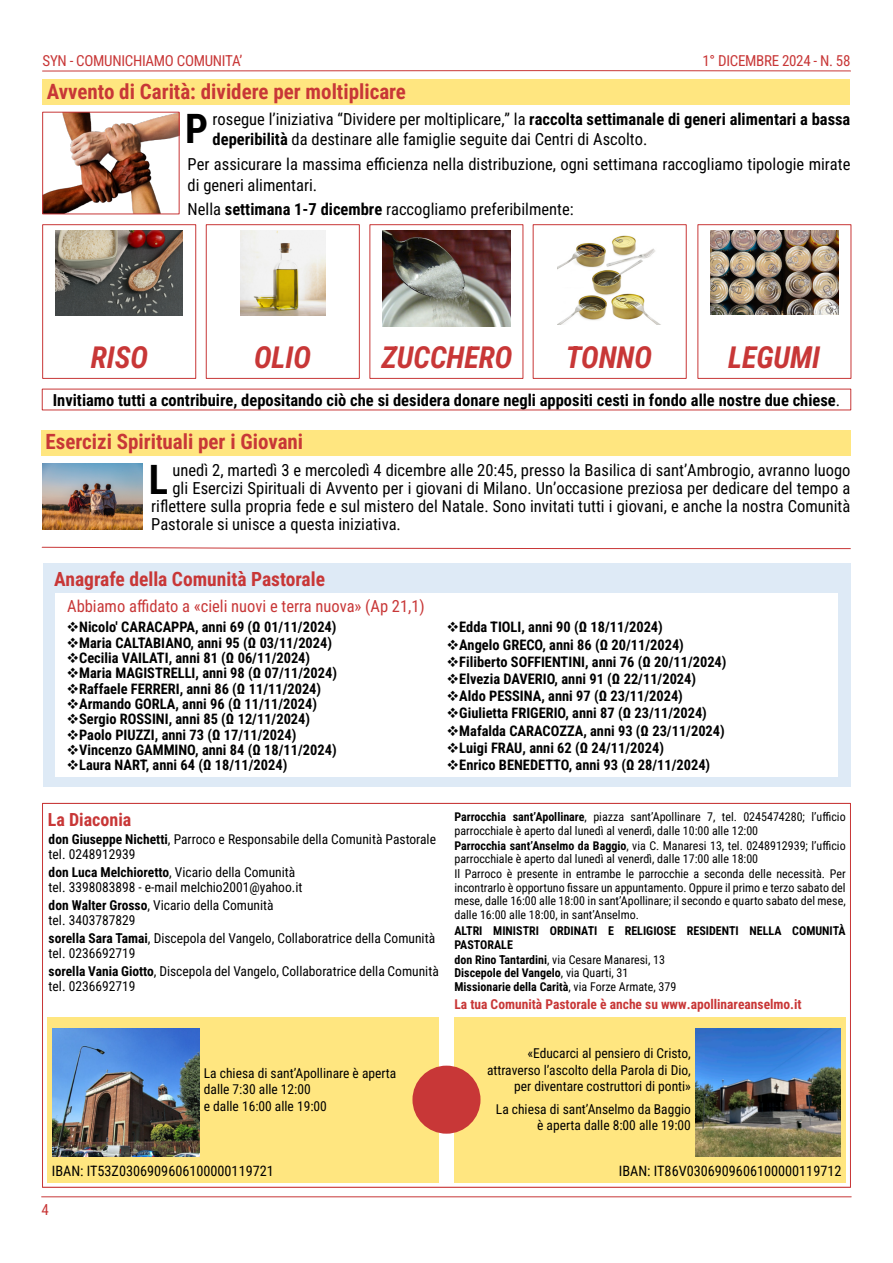
<style>
.page{position:relative;width:893px;height:1263px;background:#fff}
.page>*{position:absolute;margin:0;border:0;box-sizing:border-box;transform-origin:0 0}
.t1{font:700 40.5px "Roboto Condensed";color:#000}
.t2{font:italic 700 30px "Roboto Condensed";color:#c83737}
.t3{font:700 21px "Roboto Condensed";color:#c83737}
.t4{font:700 19.5px "Roboto Condensed";color:#c83737}
.t5{font:700 18px "Roboto Condensed";color:#c83737}
.t6{font:16.5px/20.5px "Roboto Condensed";color:#000}
.t7{font:700 16.5px "Roboto Condensed";color:#000}
.t8{font:16.5px "Roboto Condensed";color:#c83737}
.t9{font:700 16.5px "Roboto Condensed";color:#c83737}
.t10{font:15px "Roboto Condensed";letter-spacing:-.02em;color:#c83737}
.t11{font:700 14.4px/15.3px "Roboto Condensed";color:#000}
.t12{font:14.25px "Roboto Condensed";color:#000}
.t13{font:13.5px/16.5px "Roboto Condensed";color:#000}
.t14{font:700 13.5px "Roboto Condensed";color:#c83737}
.t15{font:12px/13.5px "Roboto Condensed";color:#000}
.t16{font:700 12px/13.5px "Roboto Condensed";color:#000}
.s1{font-weight:700}
.s2{font-weight:400}
</style>
<div class="page">
<div style="left:369px;top:224px;width:154px;height:155px;background:#fff;border:1px solid #c83737"></div>
<div style="left:42px;top:224px;width:154px;height:155px;background:#fff;border:1px solid #c83737"></div>
<div style="left:206px;top:224px;width:154px;height:155px;background:#fff;border:1px solid #c83737"></div>
<div style="left:533px;top:224px;width:154px;height:155px;background:#fff;border:1px solid #c83737"></div>
<hr style="left:42px;top:1196px;width:809px;height:1px;background:#c83737">
<svg style="left:42px;top:70px;width:809px;height:2px;background:#e29a9a"></svg>
<div style="left:42px;top:803px;width:809px;height:385px;background:#fff;border:1px solid #c83737"></div>
<svg style="left:47px;top:1017px;width:392px;height:165px;background:#cdc284"></svg>
<svg style="left:454px;top:1017px;width:392px;height:165px;background:#ccc281"></svg>
<div style="left:412px;top:1066px;width:68px;height:68px;background:#c83737;border-radius:50%"></div>
<div style="left:43px;top:79px;width:807px;height:25px;background:#ffe680"></div>
<img style="left:44px;top:114px;width:133px;height:98px">
<div style="left:42px;top:112px;width:137px;height:102px;border:1px solid #c83737"></div>
<div style="left:41px;top:430px;width:809px;height:26px;background:#ffe680"></div>
<img style="left:55px;top:230px;width:128px;height:85px">
<img style="left:240px;top:231px;width:86px;height:85px">
<img style="left:383px;top:231px;width:127px;height:95px">
<img style="left:558px;top:235px;width:102px;height:89px">
<div style="left:697px;top:224px;width:154px;height:155px;background:#fff;border:1px solid #c83737"></div>
<svg style="left:41px;top:546px;width:810px;height:3px"></svg>
<div style="left:43px;top:563px;width:807px;height:224px;background:#deeaf6"></div>
<div style="left:55px;top:593px;width:782px;height:184px;background:#fff"></div>
<img style="left:711px;top:231px;width:127px;height:84px">
<img style="left:43px;top:463px;width:100px;height:67px">
<p class="t10" style="left:43px;top:54px;width:201px">SYN - COMUNICHIAMO COMUNITA’</p>
<p class="t10" style="left:702px;top:54px;width:149px">1° DICEMBRE 2024 - N. 58</p>
<h3 class="t3" style="left:47px;top:83px;width:269px">Torna il “kaire” dell’Arcivescovo</h3>
<h3 class="t3" style="left:47px;top:83px;width:361px">Avvento di Carità: dividere per moltiplicare</h3>
<h1 class="t1" style="left:185px;top:112px;width:25px">P</h1>
<p class="t6" style="left:213px;top:110px;width:639px">rosegue l’iniziativa “Dividere per moltiplicare,” la <span class="s1">raccolta settimanale di generi alimentari a bassa deperibilità</span> da destinare alle famiglie seguite dai Centri di Ascolto.</p>
<p class="t6" style="left:188px;top:156px;width:664px">Per assicurare la massima efficienza nella distribuzione, ogni settimana raccogliamo tipologie mirate di generi alimentari.</p>
<p class="t6" style="left:188px;top:201px;width:387px">Nella <span class="s1">settimana 1-7 dicembre</span> raccogliamo preferibilmente:</p>
<h2 class="t2" style="left:91px;top:346px;width:59px">RISO</h2>
<h2 class="t2" style="left:254px;top:346px;width:58px">OLIO</h2>
<h2 class="t2" style="left:381px;top:346px;width:133px">ZUCCHERO</h2>
<h2 class="t2" style="left:566px;top:346px;width:88px">TONNO</h2>
<h2 class="t2" style="left:728px;top:346px;width:93px">LEGUMI</h2>
<p class="t7" style="left:53px;top:393px;width:789px">Invitiamo tutti a contribuire, depositando ciò che si desidera donare negli appositi cesti in fondo alle nostre due chiese<span class="s2">.</span></p>
<h3 class="t3" style="left:46px;top:433px;width:259px">Esercizi Spirituali per i Giovani</h3>
<h1 class="t1" style="left:149px;top:463px;width:21px">L</h1>
<p class="t6" style="left:173px;top:461px;width:679px">unedì 2, martedì 3 e mercoledì 4 dicembre alle 20:45, presso la Basilica di sant’Ambrogio, avranno luogo</p>
<p class="t6" style="left:173px;top:479px;width:679px">gli Esercizi Spirituali di Avvento per i giovani di Milano. Un’occasione preziosa per dedicare del tempo a</p>
<p class="t6" style="left:151px;top:497px;width:701px">riflettere sulla propria fede e sul mistero del Natale. Sono invitati tutti i giovani, e anche la nostra Comunità</p>
<p class="t6" style="left:151px;top:515px;width:251px">Pastorale si unisce a questa iniziativa.</p>
<h3 class="t4" style="left:54px;top:571px;width:272px">Anagrafe della Comunità Pastorale</h3>
<p class="t8" style="left:67px;top:599px;width:359px">Abbiamo affidato a «cieli nuovi e terra nuova» (Ap 21,1)</p>
<p class="t11" style="left:79px;top:621px;width:259px">Nicolo' CARACAPPA, anni 69 (Ω 01/11/2024)<br>Maria CALTABIANO, anni 95 (Ω 03/11/2024)<br>Cecilia VAILATI, anni 81 (Ω 06/11/2024)<br>Maria MAGISTRELLI, anni 98 (Ω 07/11/2024)<br>Raffaele FERRERI, anni 86 (Ω 11/11/2024)<br>Armando GORLA, anni 96 (Ω 11/11/2024)<br>Sergio ROSSINI, anni 85 (Ω 12/11/2024)<br>Paolo PIUZZI, anni 73 (Ω 17/11/2024)<br>Vincenzo GAMMINO, anni 84 (Ω 18/11/2024)<br>Laura NART, anni 64 (Ω 18/11/2024)</p>
<p class="t11" style="left:459px;top:620px;width:269px;line-height:17.2px">Edda TIOLI, anni 90 (Ω 18/11/2024)<br>Angelo GRECO, anni 86 (Ω 20/11/2024)<br>Filiberto SOFFIENTINI, anni 76 (Ω 20/11/2024)<br>Elvezia DAVERIO, anni 91 (Ω 22/11/2024)<br>Aldo PESSINA, anni 97 (Ω 23/11/2024)<br>Giulietta FRIGERIO, anni 87 (Ω 23/11/2024)<br>Mafalda CARACOZZA, anni 93 (Ω 23/11/2024)<br>Luigi FRAU, anni 62 (Ω 24/11/2024)<br>Enrico BENEDETTO, anni 93 (Ω 28/11/2024)</p>
<p class="t9" style="left:48px;top:812px;width:78px">La Diaconia</p>
<p class="t15" style="left:822px;top:811px;width:10px">f</p>
<p class="t15" style="left:822px;top:840px;width:10px">f</p>
<p class="t15" style="left:697px;top:853px;width:7px">3</p>
<p class="t5" style="left:48px;top:812px;width:85px">La Diaconia</p>
<p class="t15" style="left:454px;top:811px;width:393px"><span class="s1">Parrocchia sant’Apollinare</span>, piazza sant’Apollinare 7, tel. 0245474280; l’ufficio parrocchiale è aperto dal lunedì al venerdì, dalle 10:00 alle 12:00</p>
<p class="t15" style="left:454px;top:840px;width:393px"><span class="s1">Parrocchia sant’Anselmo da Baggio</span>, via C. Manaresi 13, tel. 0248912939; l’ufficio parrocchiale è aperto dal lunedì al venerdì, dalle 17:00 alle 18:00</p>
<p class="t15" style="left:454px;top:868px;width:393px;text-align:justify">Il Parroco è presente in entrambe le parrocchie a seconda delle necessità. Per incontrarlo è opportuno fissare un appuntamento. Oppure il primo e terzo sabato del mese, dalle 16:00 alle 18:00 in sant’Apollinare; il secondo e quarto sabato del mese, dalle 16:00 alle 18:00, in sant’Anselmo.</p>
<p class="t16" style="left:454px;top:925px;width:393px">ALTRI MINISTRI ORDINATI E RELIGIOSE RESIDENTI NELLA COMUNITÀ<br>PASTORALE</p>
<p class="t16" style="left:454px;top:954px;width:223px">don Rino Tantardini<span class="s2">, via Cesare Manaresi, 13<br></span>Discepole del Vangelo<span class="s2">, via Quarti, 31<br></span>Missionarie della Carità<span class="s2">, via Forze Armate, 379</span></p>
<p class="t13" style="left:49px;top:833px;width:389px;line-height:15px"><span class="s1">don Giuseppe Nichetti</span>, Parroco e Responsabile della Comunità Pastorale tel. 0248912939</p>
<p class="t13" style="left:49px;top:866px;width:255px;line-height:15px"><span class="s1">don Luca Melchioretto</span>, Vicario della Comunità tel. 3398083898 - e-mail melchio2001@yahoo.it</p>
<p class="t13" style="left:49px;top:899px;width:227px;line-height:15px"><span class="s1">don Walter Grosso</span>, Vicario della Comunità tel. 3403787829</p>
<p class="t13" style="left:49px;top:932px;width:388px;line-height:15px"><span class="s1">sorella Sara Tamai</span>, Discepola del Vangelo, Collaboratrice della Comunità tel. 0236692719</p>
<p class="t13" style="left:49px;top:965px;width:392px;line-height:15px"><span class="s1">sorella Vania Giotto</span>, Discepola del Vangelo, Collaboratrice della Comunità tel. 0236692719</p>
<p class="t13" style="left:204px;top:1066px;width:194px">La chiesa di sant’Apollinare è aperta dalle 7:30 alle 12:00<br>e dalle 16:00 alle 19:00</p>
<p class="t14" style="left:454px;top:999px;width:349px">La tua Comunità Pastorale è anche su www.apollinareanselmo.it</p>
<p class="t13" style="left:487px;top:1046px;width:205px;text-align:right">«Educarci al pensiero di Cristo, attraverso l’ascolto della Parola di Dio, per diventare costruttori di ponti»</p>
<p class="t13" style="left:496px;top:1102px;width:197px;text-align:right">La chiesa di sant’Anselmo da Baggio è aperta dalle 8:00 alle 19:00</p>
<p class="t12" style="left:52px;top:1165px;width:224px">IBAN: IT53Z0306909606100000119721</p>
<p class="t12" style="left:619px;top:1165px;width:224px">IBAN: IT86V0306909606100000119712</p>
<p class="t10" style="left:42px;top:1203px;width:9px">4</p>
</div>
